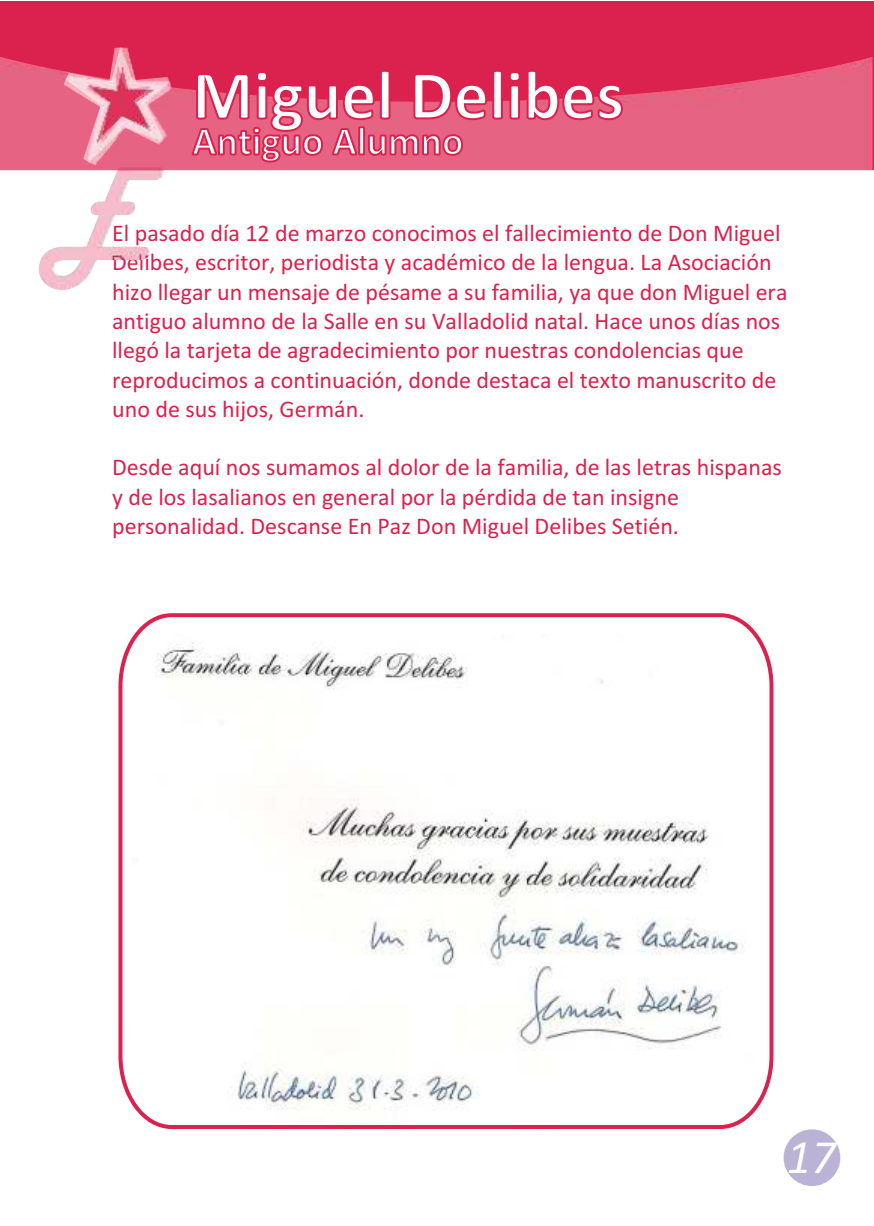
<style>
.page{position:relative;width:874px;height:1226px;background:#fff}
.page>*{position:absolute;margin:0;border:0;box-sizing:border-box;transform-origin:0 0}
.t1{font:700 70px "Calibri";color:#fff}
.t2{font:italic 48px "Calibri";color:#fff}
.t3{font:700 40px "Calibri";color:#fff}
.t4{font:24px/29.2px "Calibri";color:#db214d}
</style>
<div class="page">
<div style="left:0;top:1px;width:873px;height:169px;background:#db214d"></div>
<img style="left:0;top:57px;width:873px;height:113px">
<img style="left:64px;top:57px;width:107px;height:108px">
<img style="left:66px;top:47px;width:107px;height:116px">
<img style="left:39px;top:166px;width:125px;height:124px">
<svg style="left:118px;top:613px;width:656px;height:516px"></svg>
<div style="left:784px;top:1129px;width:56px;height:57px;background:#bab3d6;border-radius:50%"></div>
<h1 class="t1" style="left:192px;top:66px;width:433px">Miguel Delibes</h1>
<h3 class="t3" style="left:192px;top:124px;width:273px">Antiguo Alumno</h3>
<p class="t4" style="left:112px;top:220px;width:677px">El pasado día 12 de marzo conocimos el fallecimiento de Don Miguel Delibes, escritor, periodista y académico de la lengua. La Asociación hizo llegar un mensaje de pésame a su familia, ya que don Miguel era antiguo alumno de la Salle en su Valladolid natal. Hace unos días nos llegó la tarjeta de agradecimiento por nuestras condolencias que reproducimos a continuación, donde destaca el texto manuscrito de uno de sus hijos, Germán.</p>
<p class="t4" style="left:112px;top:455px;width:671px">Desde aquí nos sumamos al dolor de la familia, de las letras hispanas y de los lasalianos en general por la pérdida de tan insigne personalidad. Descanse En Paz Don Miguel Delibes Setién.</p>
<h2 class="t2" style="left:787px;top:1137px;width:50px">17</h2>
</div>
